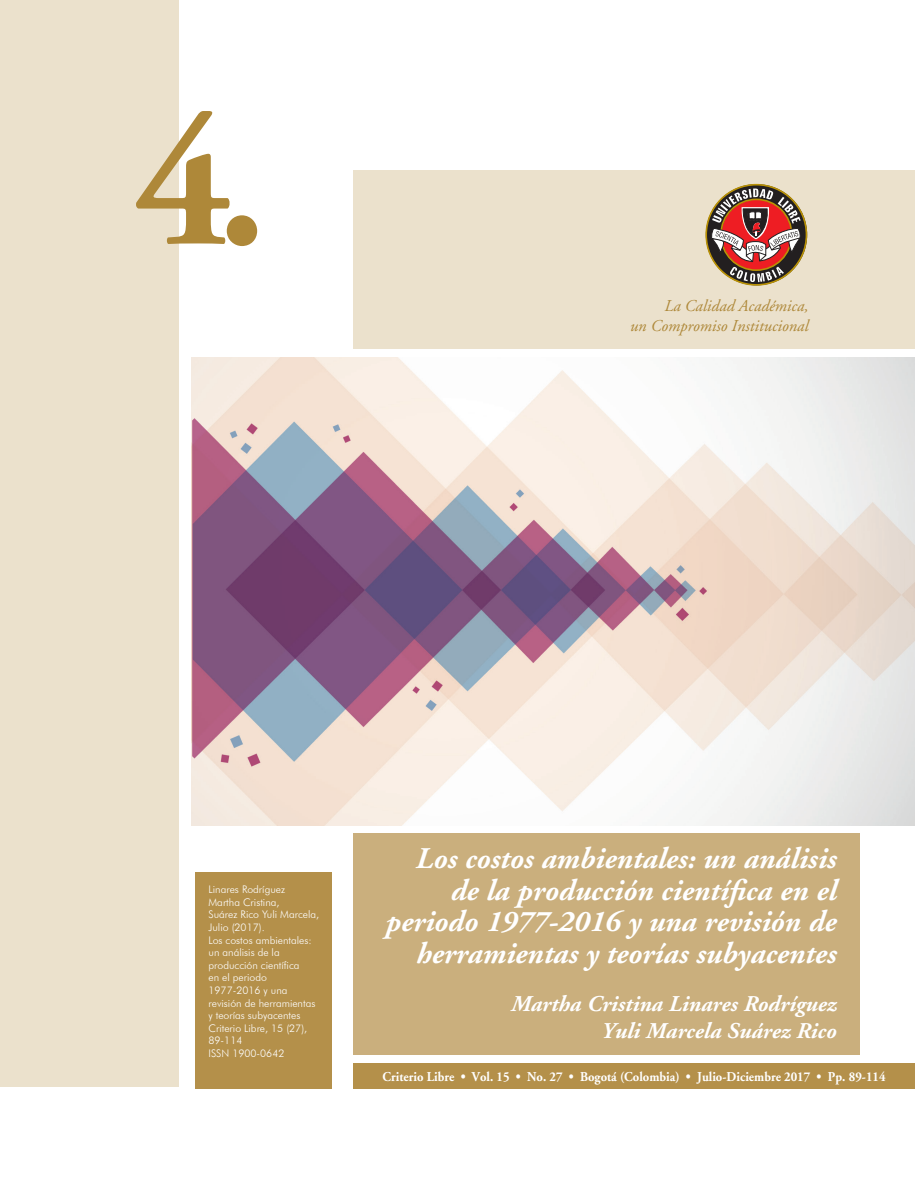
<style>
.page{position:relative;width:915px;height:1191px;background:#fff}
.page>*{position:absolute;margin:0;border:0;box-sizing:border-box;transform-origin:0 0}
.t1{font:700 187.5px "Adobe Garamond";color:#ae8839}
.t2{font:italic 700 30px/31.5px "Adobe Garamond";color:#fff;text-align:right}
.t3{font:italic 700 22.5px/27px "Adobe Garamond";color:#fff;text-align:right}
.t4{font:italic 16.5px/19.8px "Adobe Garamond";color:#ae8839;text-align:right}
.t5{font:700 13.5px "Adobe Garamond";color:#fff;scale:.93 1}
.t6{font:300 10.5px/12.6px "Futura BT";color:#fff}
</style>
<div class="page">
<div style="left:353px;top:170px;width:561px;height:179px;background:#ebe1cc"></div>
<svg style="left:705px;top:184px;width:102px;height:102px"></svg>
<div style="left:0;top:0;width:179px;height:1086px;background:#ebe1cc"></div>
<div style="left:353px;top:833px;width:506px;height:221px;background:#caaf7d"></div>
<div style="left:196px;top:872px;width:136px;height:217px;background:#b4904a"></div>
<div style="left:353px;top:1063px;width:561px;height:26px;background:#b4904a"></div>
<img style="left:191px;top:357px;width:723px;height:468px">
<h1 class="t1" style="left:134px;top:82px;width:134px">4.</h1>
<h3 class="t4" style="left:630px;top:296px;width:180px">La Calidad Académica,<br>un Compromiso Institucional</h3>
<p class="t6" style="left:208px;top:883px;width:112px">Linares Rodríguez<br>Martha Cristina,<br>Suárez Rico Yuli Marcela,<br>Julio (2017).<br>Los costos ambientales: un análisis de la producción científica<br>en el periodo<br>1977-2016 y una revisión de herramientas y teorías subyacentes<br>Criterio Libre, 15 (27),<br>89-114<br>ISSN 1900-0642</p>
<h2 class="t2" style="left:385px;top:844px;width:452px">Los costos ambientales: un análisis de la producción científica en el periodo 1977-2016 y una revisión de herramientas y teorías subyacentes</h2>
<h3 class="t3" style="left:511px;top:991px;width:327px">Martha Cristina Linares Rodríguez<br>Yuli Marcela Suárez Rico</h3>
<p class="t5" style="left:382px;top:1069px;width:542px">Criterio Libre • Vol. 15 • No. 27 • Bogotá (Colombia) • Julio-Diciembre 2017 • Pp. 89-114</p>
</div>
